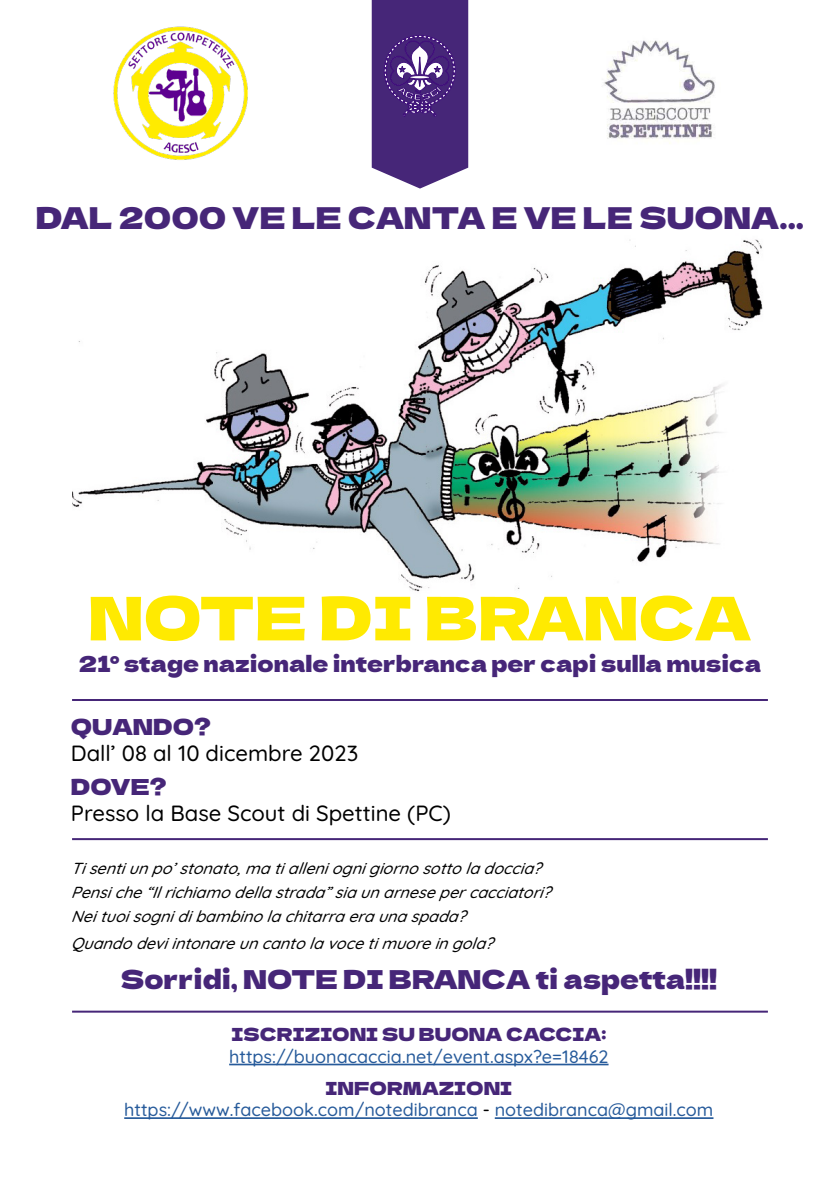
<style>
.page{position:relative;width:840px;height:1191px;background:#fff}
.page>*{position:absolute;margin:0;border:0;box-sizing:border-box;transform-origin:0 0}
.t1{font:60px "Dela Gothic One";color:#ffea01}
.t2{font:30px "Dela Gothic One";color:#462678}
.t3{font:26px "Dela Gothic One";color:#462678}
.t4{font:22px "Dela Gothic One";color:#462678}
.t5{font:300 22px "Quicksand";color:#000}
.t6{font:300 18px "Quicksand";color:#275b9b}
.t7{font:18px "Dela Gothic One";color:#462678}
.t8{font:italic 300 16px/24px "Quicksand";color:#000}
.s1{color:#000}
</style>
<div class="page">
<svg style="left:371px;top:0;width:97px;height:189px;background:#5a3c87"></svg>
<img style="left:113px;top:26px;width:135px;height:134px">
<img style="left:604px;top:40px;width:111px;height:104px">
<img style="left:72px;top:239px;width:691px;height:353px">
<hr style="left:72px;top:838px;width:695px;height:2px;background:#462678">
<hr style="left:72px;top:699px;width:695px;height:2px;background:#462678">
<hr style="left:72px;top:1010px;width:695px;height:2px;background:#462678">
<hr style="left:229px;top:1063px;width:379px;height:2px;background:#275b9b">
<hr style="left:124px;top:1117px;width:353px;height:2px;background:#275b9b">
<hr style="left:494px;top:1117px;width:219px;height:2px;background:#275b9b">
<h2 class="t2" style="left:36px;top:194px;width:769px">DAL 2000 VE LE CANTA E VE LE SUONA...</h2>
<h1 class="t1" style="left:88px;top:571px;width:664px">NOTE DI BRANCA</h1>
<h3 class="t4" style="left:79px;top:647px;width:683px">21° stage nazionale interbranca per capi sulla musica</h3>
<h3 class="t4" style="left:71px;top:709px;width:141px">QUANDO?</h3>
<h3 class="t5" style="left:71px;top:736px;width:289px">Dall’ 08 al 10 dicembre 2023</h3>
<h3 class="t4" style="left:71px;top:769px;width:97px">DOVE?</h3>
<h3 class="t5" style="left:71px;top:796px;width:381px">Presso la Base Scout di Spettine (PC)</h3>
<p class="t8" style="left:71px;top:855px;width:488px">Tisentiunpo’stonato,matialleniognigiornosottoladoccia?<br>Pensiche“Ilrichiamodellastrada”siaunarnesepercacciatori?<br>Neituoisognidibambinolachitarraeraunaspada?</p>
<p class="t8" style="left:71px;top:929px;width:431px">Quandodeviintonareuncantolavocetimuoreingola?</p>
<h3 class="t3" style="left:120px;top:959px;width:598px">Sorridi, NOTE DI BRANCA ti aspetta!!!!</h3>
<p class="t7" style="left:231px;top:1020px;width:376px">ISCRIZIONI SU BUONA CACCIA:</p>
<p class="t6" style="left:229px;top:1042px;width:380px">https://buonacaccia.net/event.aspx?e=18462</p>
<p class="t7" style="left:325px;top:1074px;width:188px">INFORMAZIONI</p>
<p class="t6" style="left:124px;top:1096px;width:590px">https://www.facebook.com/notedibranca <span class="s1">-</span> notedibranca@gmail.com</p>
</div>
